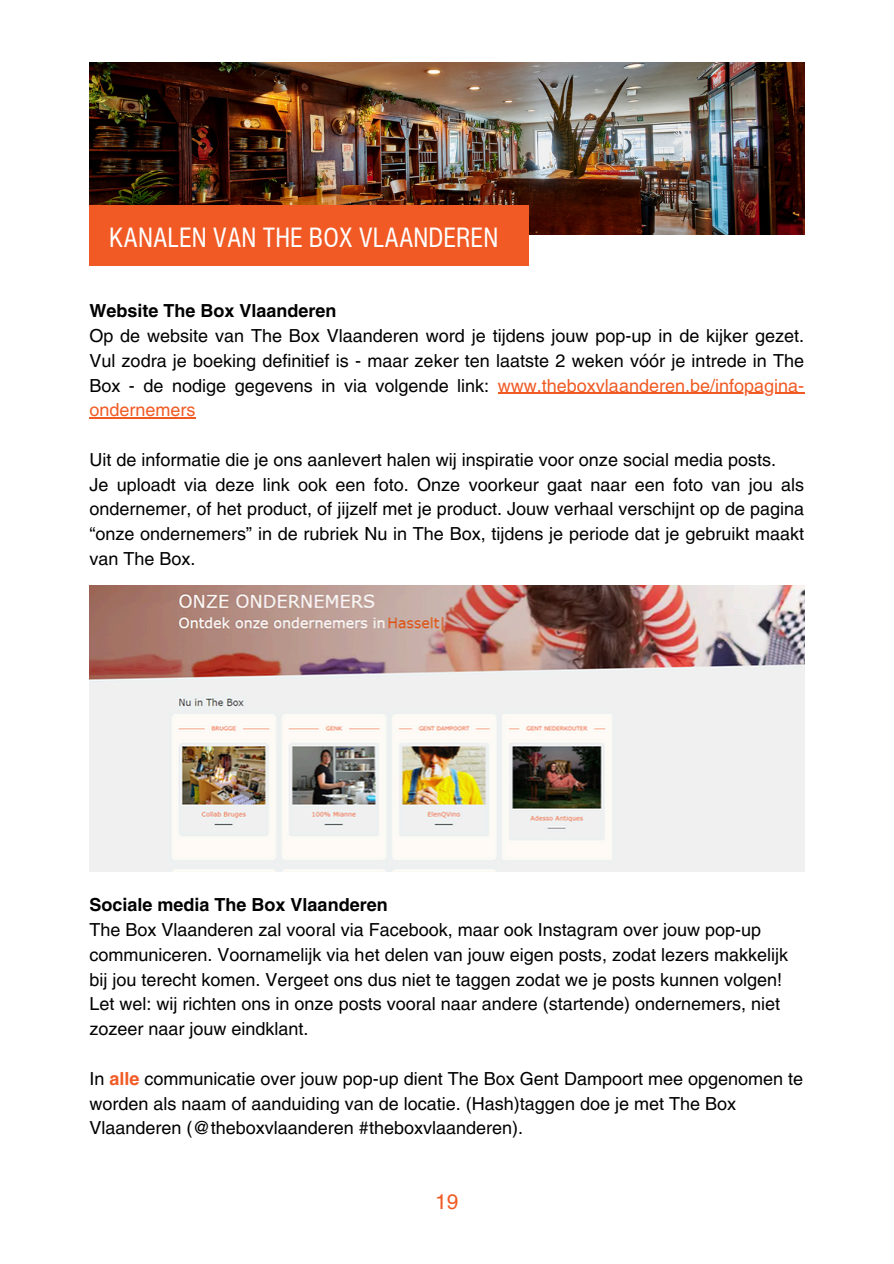
<style>
.page{position:relative;width:894px;height:1264px;background:#fff}
.page>*{position:absolute;margin:0;border:0;box-sizing:border-box;transform-origin:0 0}
.t1{font:condensed 27px "Helvetica Now Text";color:#fff}
.t2{font:21px "Helvetica LT Pro";color:#f15a24}
.t3{font:18px/24.8px "Helvetica LT Pro";color:#000}
.t4{font:700 18px "Helvetica LT Pro";color:#000}
.t5{font:18px "Helvetica LT Pro";color:#f15a24}
.s1{font-weight:700;color:#f15a24}
</style>
<div class="page">
<img style="left:89px;top:586px;width:715px;height:285px">
<img style="left:89px;top:63px;width:715px;height:172px">
<div style="left:89px;top:205px;width:439px;height:61px;background:#f15a24"></div>
<hr style="left:497px;top:392px;width:307px;height:2px;background:#f15a24">
<hr style="left:89px;top:417px;width:106px;height:1px;background:#f15a24">
<p class="t1" style="left:109px;top:217px;width:390px">KANALEN VAN THE BOX VLAANDEREN</p>
<p class="t4" style="left:89px;top:304px;width:249px">Website The Box Vlaanderen</p>
<h1 class="t3" style="left:89px;top:325px;width:716px;text-align:justify">Op de website van The Box Vlaanderen word je tijdens jouw pop-up in de kijker gezet.<br>Vul zodra je boeking definitief is - maar zeker ten laatste 2 weken vóór je intrede in The Box - de nodige gegevens in via volgende link:</h1>
<p class="t5" style="left:497px;top:378px;width:308px">www.theboxvlaanderen.be/infopagina-</p>
<p class="t5" style="left:89px;top:403px;width:108px">ondernemers</p>
<p class="t3" style="left:89px;top:449px;width:716px">Uit de informatie die je ons aanlevert halen wij inspiratie voor onze social media posts.<br>Je uploadt via deze link ook een foto. Onze voorkeur gaat naar een foto van jou als</p>
<p class="t3" style="left:89px;top:498px;width:716px;text-align:justify">ondernemer, of het product, of jijzelf met je product. Jouw verhaal verschijnt op de pagina “onze ondernemers” in de rubriek Nu in The Box, tijdens je periode dat je gebruikt maakt van The Box.</p>
<p class="t4" style="left:89px;top:898px;width:300px">Sociale media The Box Vlaanderen</p>
<p class="t3" style="left:89px;top:919px;width:700px">The Box Vlaanderen zal vooral via Facebook, maar ook Instagram over jouw pop-up communiceren. Voornamelijk via het delen van jouw eigen posts, zodat lezers makkelijk bij jou terecht komen. Vergeet ons dus niet te taggen zodat we je posts kunnen volgen!</p>
<p class="t3" style="left:89px;top:993px;width:692px">Let wel: wij richten ons in onze posts vooral naar andere (startende) ondernemers, niet zozeer naar jouw eindklant.</p>
<p class="t3" style="left:89px;top:1067px;width:715px">In <span class="s1">alle</span> communicatie over jouw pop-up dient The Box Gent Dampoort mee opgenomen te worden als naam of aanduiding van de locatie. (Hash)taggen doe je met The Box<br>Vlaanderen (@theboxvlaanderen #theboxvlaanderen).</p>
<p class="t2" style="left:435px;top:1193px;width:25px">19</p>
</div>
